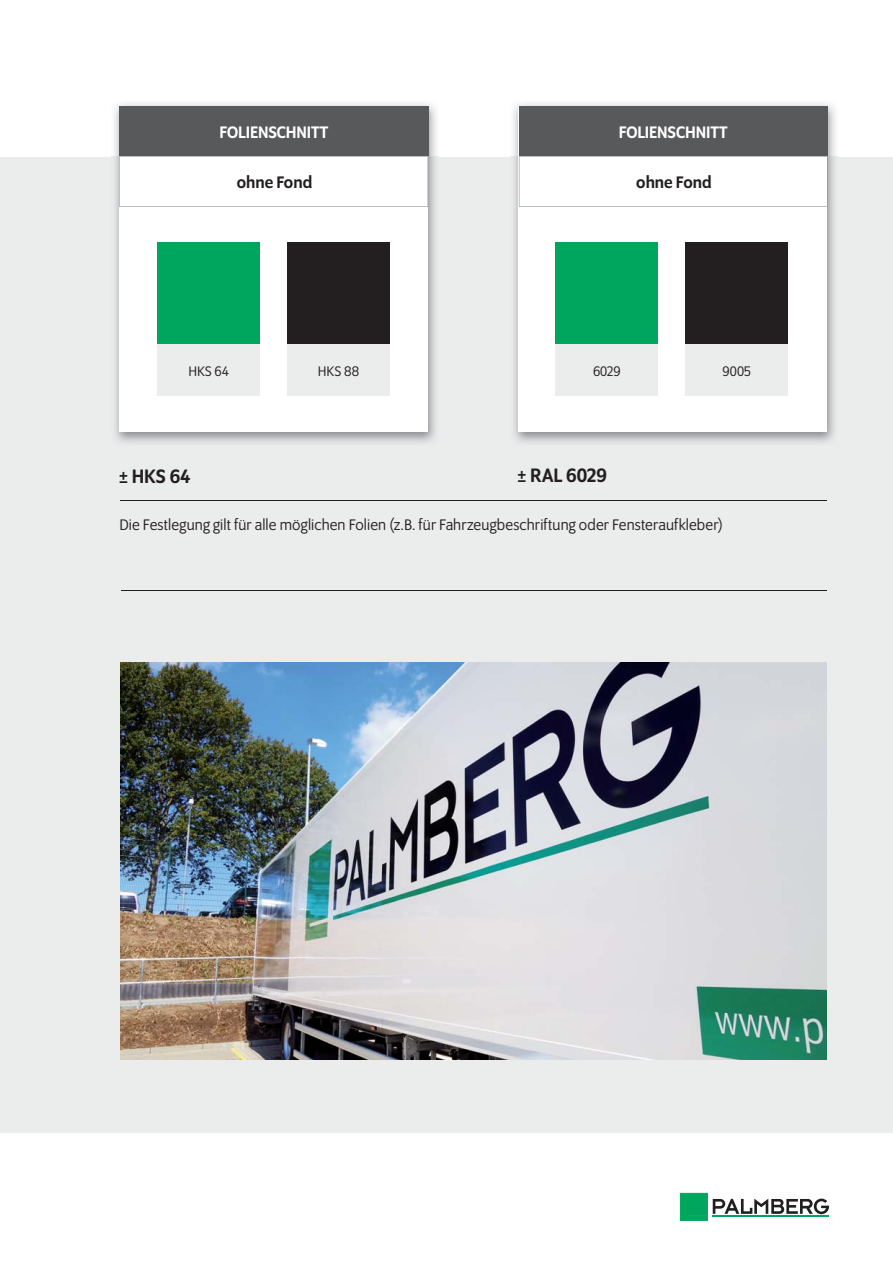
<style>
.page{position:relative;width:893px;height:1263px;background:#fff}
.page>*{position:absolute;margin:0;border:0;box-sizing:border-box;transform-origin:0 0}
.t1{font:500 21px "Program OT";letter-spacing:.005em;color:#231f20}
.t2{font:500 18px "Program OT";letter-spacing:-.005em;color:#fff}
.t3{font:500 18px "Program OT";color:#231f20}
.t4{font:16.5px "Program OT";letter-spacing:.01em;color:#231f20}
.t5{font:15px "Program OT";letter-spacing:.01em;color:#231f20}
</style>
<div class="page">
<div style="left:0;top:157px;width:893px;height:976px;background:#ebecec"></div>
<img style="left:111px;top:103px;width:328px;height:340px">
<div style="left:119px;top:106px;width:309px;height:326px;background:#fff"></div>
<img style="left:510px;top:103px;width:328px;height:340px">
<div style="left:519px;top:106px;width:308px;height:326px;background:#fff"></div>
<div style="left:119px;top:106px;width:310px;height:50px;background:#58595b"></div>
<div style="left:519px;top:106px;width:308px;height:50px;background:#58595b"></div>
<svg style="left:119px;top:156px;width:309px;height:51px"></svg>
<svg style="left:519px;top:156px;width:308px;height:51px"></svg>
<hr style="left:120px;top:500px;width:707px;height:1px;background:#231f20">
<hr style="left:121px;top:590px;width:706px;height:1px;background:#231f20">
<div style="left:686px;top:242px;width:102px;height:102px;background:#231f20"></div>
<div style="left:686px;top:344px;width:102px;height:52px;background:#ebecec"></div>
<div style="left:287px;top:242px;width:103px;height:102px;background:#231f20"></div>
<div style="left:287px;top:344px;width:103px;height:52px;background:#ebecec"></div>
<div style="left:556px;top:242px;width:102px;height:102px;background:#00a65d"></div>
<div style="left:556px;top:344px;width:102px;height:52px;background:#ebecec"></div>
<div style="left:158px;top:242px;width:102px;height:102px;background:#00a65d"></div>
<div style="left:158px;top:344px;width:102px;height:52px;background:#ebecec"></div>
<img style="left:121px;top:662px;width:706px;height:398px">
<svg style="left:680px;top:1193px;width:149px;height:28px"></svg>
<p class="t2" style="left:220px;top:126px;width:110px">FOLIENSCHNITT</p>
<p class="t2" style="left:619px;top:126px;width:110px">FOLIENSCHNITT</p>
<p class="t3" style="left:237px;top:176px;width:77px">ohne Fond</p>
<p class="t3" style="left:636px;top:176px;width:77px">ohne Fond</p>
<p class="t5" style="left:188px;top:365px;width:42px">HKS 64</p>
<p class="t5" style="left:318px;top:366px;width:43px">HKS 88</p>
<p class="t5" style="left:593px;top:365px;width:29px">6029</p>
<p class="t5" style="left:722px;top:366px;width:30px">9005</p>
<p class="t1" style="left:119px;top:468px;width:73px">± HKS 64</p>
<p class="t1" style="left:517px;top:467px;width:91px">± RAL 6029</p>
<p class="t4" style="left:119px;top:518px;width:605px">Die Festlegung gilt für alle möglichen Folien (z.B. für Fahrzeugbeschriftung oder Fensteraufkleber)</p>
</div>
